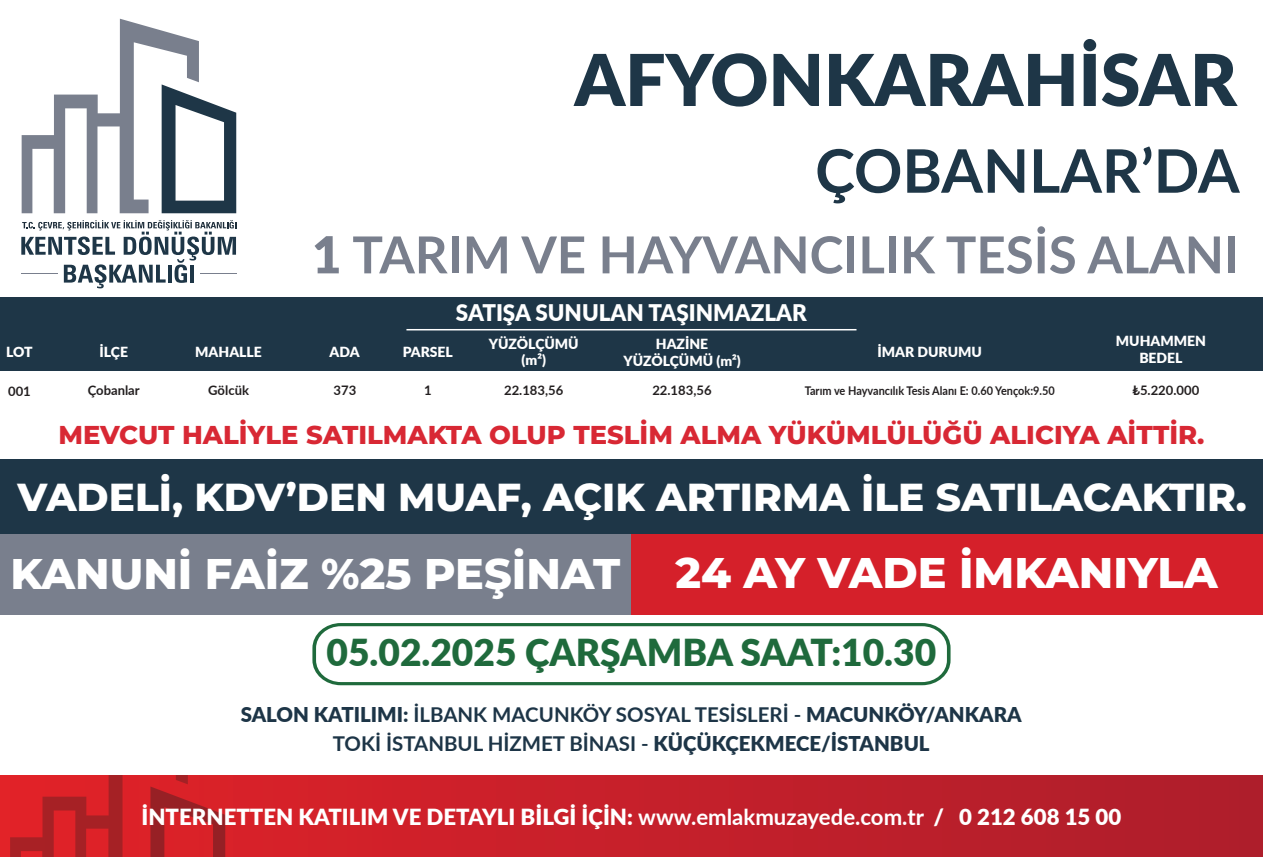
<style>
.page{position:relative;width:1263px;height:857px;background:#fff}
.page>*{position:absolute;margin:0;border:0;box-sizing:border-box;transform-origin:0 0}
.t1{font:900 71.4px "Lato";color:#1e3647}
.t2{font:700 60px "Lato";color:#1e3647}
.t3{font:700 51px "Lato";color:#797f8d}
.t4{font:800 42.9px "Montserrat";color:#fff}
.t5{font:800 39px "Montserrat";color:#fff}
.t6{font:900 37.2px "Lato";color:#1f6a3c}
.t7{font:800 25.8px "Montserrat";color:#d82834}
.t8{font:900 22.95px "Lato";color:#fff}
.t9{font:900 22.2px "Lato";color:#fff}
.t10{font:700 20.4px/29px "Lato";color:#1d3547;text-align:center}
.t11{font:900 13.95px/16.8px "Lato";color:#fff;text-align:center}
.t12{font:700 13.05px "Lato";color:#231f20}
.t13{font:700 12px "Lato";color:#231f20;scale:.91 1}
.s1{font-weight:900}
.s2{font-weight:700}
</style>
<div class="page">
<svg style="left:22px;top:19px;width:214px;height:194px"></svg>
<svg style="left:21px;top:220px;width:215px;height:68px"></svg>
<hr style="left:190px;top:265px;width:4px;height:17px;background:#1e3647">
<hr style="left:22px;top:273px;width:36px;height:1px;background:#797f8d">
<hr style="left:200px;top:273px;width:36px;height:1px;background:#797f8d">
<svg style="left:0;top:775px;width:1263px;height:82px;background:#c21f2a"></svg>
<svg style="left:10px;top:775px;width:215px;height:82px;background:#c82126"></svg>
<div style="left:0;top:459px;width:1263px;height:75px;background:#1e3647"></div>
<div style="left:0;top:534px;width:631px;height:80px;background:#797f8d"></div>
<div style="left:631px;top:534px;width:632px;height:80px;background:#d5202a"></div>
<svg style="left:312px;top:623px;width:638px;height:62px"></svg>
<div style="left:0;top:297px;width:1263px;height:74px;background:#1e3647"></div>
<hr style="left:406px;top:329px;width:450px;height:1px;background:#fff">
<h1 class="t1" style="left:574px;top:26px;width:664px">AFYONKARAHİSAR</h1>
<h2 class="t2" style="left:815px;top:127px;width:426px">ÇOBANLAR’DA</h2>
<h3 class="t3" style="left:312px;top:217px;width:928px"><span class="s1">1</span> TARIM VE HAYVANCILIK TESİS ALANI</h3>
<p class="t11" style="left:6px;top:342px;width:28px">LOT</p>
<p class="t12" style="left:8px;top:381px;width:24px">001</p>
<p class="t11" style="left:99px;top:343px;width:30px">İLÇE</p>
<p class="t12" style="left:88px;top:380px;width:54px">Çobanlar</p>
<p class="t11" style="left:195px;top:342px;width:68px">MAHALLE</p>
<p class="t12" style="left:208px;top:380px;width:42px">Gölcük</p>
<p class="t11" style="left:330px;top:342px;width:32px">ADA</p>
<p class="t12" style="left:333px;top:380px;width:24px">373</p>
<p class="t8" style="left:456px;top:295px;width:352px">SATIŞA SUNULAN TAŞINMAZLAR</p>
<p class="t11" style="left:403px;top:342px;width:52px">PARSEL</p>
<p class="t11" style="left:489px;top:334px;width:91px">YÜZÖLÇÜMÜ (m²)</p>
<p class="t11" style="left:623px;top:335px;width:119px">HAZİNE<br>YÜZÖLÇÜMÜ (m²)</p>
<p class="t11" style="left:877px;top:343px;width:106px">İMAR DURUMU</p>
<p class="t11" style="left:1116px;top:332px;width:92px">MUHAMMEN<br>BEDEL</p>
<p class="t12" style="left:424px;top:380px;width:9px">1</p>
<p class="t12" style="left:504px;top:380px;width:61px">22.183,56</p>
<p class="t12" style="left:652px;top:380px;width:61px">22.183,56</p>
<p class="t13" style="left:805px;top:381px;width:276px">Tarım ve Hayvancılık Tesis Alanı E: 0.60 Yençok:9.50</p>
<p class="t12" style="left:1132px;top:380px;width:68px">₺5.220.000</p>
<p class="t7" style="left:58px;top:416px;width:1148px">MEVCUT HALİYLE SATILMAKTA OLUP TESLİM ALMA YÜKÜMLÜLÜĞÜ ALICIYA AİTTİR.</p>
<h3 class="t5" style="left:18px;top:468px;width:1231px">VADELİ, KDV’DEN MUAF, AÇIK ARTIRMA İLE SATILACAKTIR.</h3>
<h3 class="t4" style="left:11px;top:542px;width:611px">KANUNİ FAİZ %25 PEŞİNAT</h3>
<h3 class="t4" style="left:676px;top:541px;width:544px">24 AY VADE İMKANIYLA</h3>
<h3 class="t6" style="left:326px;top:625px;width:611px">05.02.2025 ÇARŞAMBA SAAT:10.30</h3>
<p class="t10" style="left:241px;top:699px;width:782px"><span class="s1">SALON KATILIMI:</span> İLBANK MACUNKÖY SOSYAL TESİSLERİ - <span class="s1">MACUNKÖY/ANKARA<br></span>TOKİ İSTANBUL HİZMET BİNASI - <span class="s1">KÜÇÜKÇEKMECE/İSTANBUL</span></p>
<p class="t9" style="left:141px;top:800px;width:981px">İNTERNETTEN KATILIM VE DETAYLI BİLGİ İÇİN: <span class="s2">www.emlakmuzayede.com.tr</span> / 0 212 608 15 00</p>
</div>
